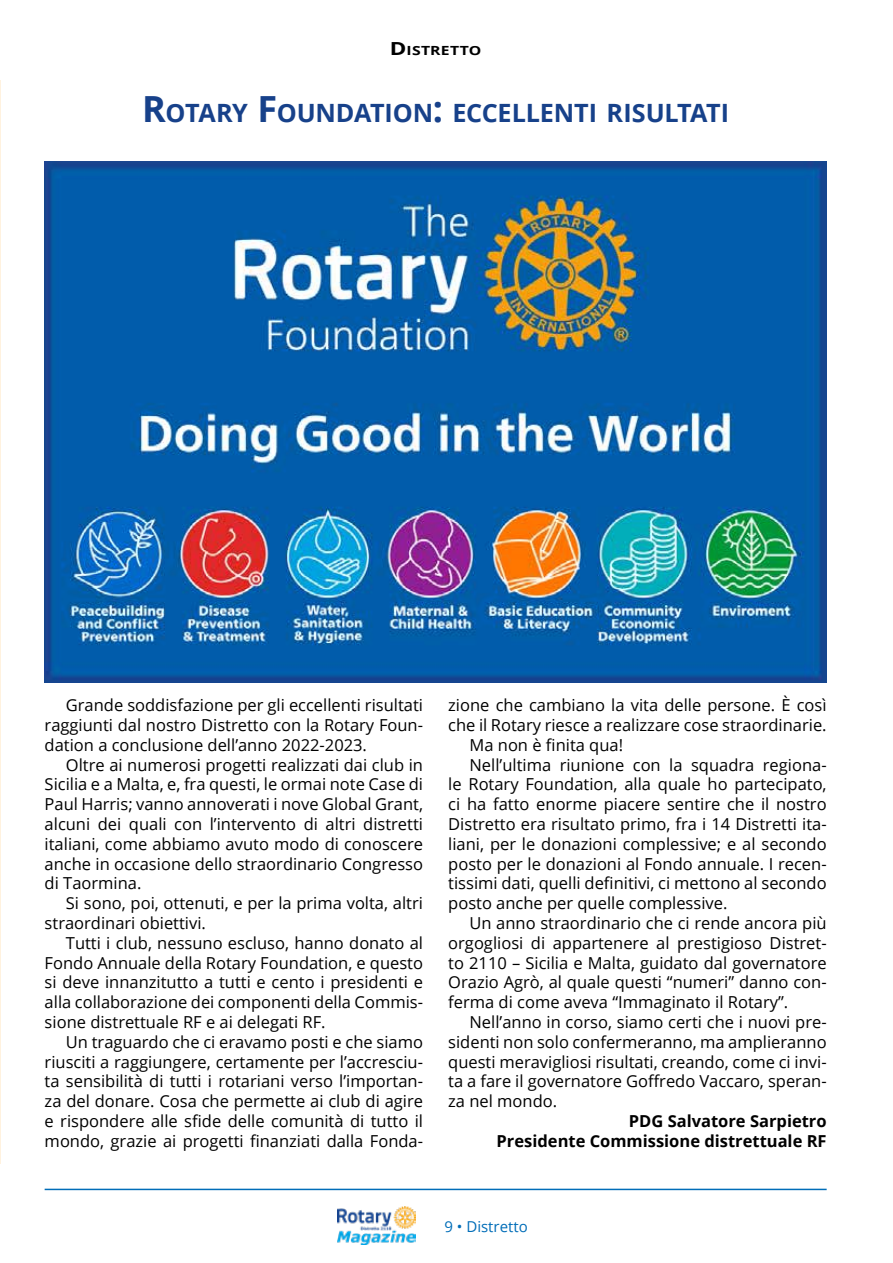
<style>
.page{position:relative;width:893px;height:1263px;background:#fff}
.page>*{position:absolute;margin:0;border:0;box-sizing:border-box;transform-origin:0 0}
.t1{font:700 25.2px "Open Sans";letter-spacing:-.005em;color:#17418a}
.t2{font:16.5px "Open Sans";color:#000}
.t3{font:700 16.5px "Open Sans";color:#000}
.t4{font:15px "Open Sans";color:#006db8}
.t5{font:700 12.6px "Open Sans";letter-spacing:.015em;color:#000;scale:1.25 1}
.s1{font-size:18px}
.s2{font-size:36px}
</style>
<div class="page">
<img style="left:337px;top:1206px;width:79px;height:39px">
<hr style="left:45px;top:1189px;width:782px;height:1px;background:#006db8">
<hr style="left:0;top:80px;width:1px;height:1084px;background:#fff2df">
<img style="left:45px;top:162px;width:782px;height:521px">
<p class="t5" style="left:390px;top:42px;width:75px"><span class="s1">D</span>ISTRETTO</p>
<p class="t1" style="left:142px;top:95px;width:588px"><span class="s2">R</span>OTARY <span class="s2">F</span>OUNDATION<span class="s2">:</span> ECCELLENTI RISULTATI</p>
<p class="t2" style="left:66px;top:694px;width:359px">Grande soddisfazione per gli eccellenti risultati</p>
<p class="t2" style="left:45px;top:714px;width:380px">raggiunti dal nostro Distretto con la Rotary Foun-</p>
<p class="t2" style="left:45px;top:733px;width:324px">dation a conclusione dell’anno 2022-2023.</p>
<p class="t2" style="left:66px;top:753px;width:359px">Oltre ai numerosi progetti realizzati dai club in</p>
<p class="t2" style="left:45px;top:773px;width:380px">Sicilia e a Malta, e, fra questi, le ormai note Case di</p>
<p class="t2" style="left:45px;top:793px;width:380px">Paul Harris; vanno annoverati i nove Global Grant,</p>
<p class="t2" style="left:45px;top:813px;width:380px">alcuni dei quali con l’intervento di altri distretti</p>
<p class="t2" style="left:45px;top:832px;width:380px">italiani, come abbiamo avuto modo di conoscere</p>
<p class="t2" style="left:45px;top:852px;width:380px">anche in occasione dello straordinario Congresso</p>
<p class="t2" style="left:45px;top:872px;width:98px">di Taormina.</p>
<p class="t2" style="left:66px;top:892px;width:359px">Si sono, poi, ottenuti, e per la prima volta, altri</p>
<p class="t2" style="left:45px;top:912px;width:163px">straordinari obiettivi.</p>
<p class="t2" style="left:66px;top:931px;width:359px">Tutti i club, nessuno escluso, hanno donato al</p>
<p class="t2" style="left:45px;top:951px;width:380px">Fondo Annuale della Rotary Foundation, e questo</p>
<p class="t2" style="left:45px;top:971px;width:380px">si deve innanzitutto a tutti e cento i presidenti e</p>
<p class="t2" style="left:45px;top:991px;width:380px">alla collaborazione dei componenti della Commis-</p>
<p class="t2" style="left:45px;top:1011px;width:282px">sione distrettuale RF e ai delegati RF.</p>
<p class="t2" style="left:66px;top:1030px;width:359px">Un traguardo che ci eravamo posti e che siamo</p>
<p class="t2" style="left:45px;top:1050px;width:380px">riusciti a raggiungere, certamente per l’accresciu-</p>
<p class="t2" style="left:45px;top:1070px;width:380px">ta sensibilità di tutti i rotariani verso l’importan-</p>
<p class="t2" style="left:45px;top:1090px;width:380px">za del donare. Cosa che permette ai club di agire</p>
<p class="t2" style="left:45px;top:1110px;width:380px">e rispondere alle sfide delle comunità di tutto il</p>
<p class="t2" style="left:45px;top:1129px;width:380px">mondo, grazie ai progetti finanziati dalla Fonda-</p>
<p class="t2" style="left:448px;top:694px;width:380px">zione che cambiano la vita delle persone. È così</p>
<p class="t2" style="left:448px;top:714px;width:380px">che il Rotary riesce a realizzare cose straordinarie.</p>
<p class="t2" style="left:469px;top:733px;width:155px">Ma non è finita qua!</p>
<p class="t2" style="left:469px;top:753px;width:359px">Nell’ultima riunione con la squadra regiona-</p>
<p class="t2" style="left:448px;top:773px;width:380px">le Rotary Foundation, alla quale ho partecipato,</p>
<p class="t2" style="left:448px;top:793px;width:380px">ci ha fatto enorme piacere sentire che il nostro</p>
<p class="t2" style="left:448px;top:813px;width:380px">Distretto era risultato primo, fra i 14 Distretti ita-</p>
<p class="t2" style="left:448px;top:832px;width:380px">liani, per le donazioni complessive; e al secondo</p>
<p class="t2" style="left:448px;top:852px;width:380px">posto per le donazioni al Fondo annuale. I recen-</p>
<p class="t2" style="left:448px;top:872px;width:380px">tissimi dati, quelli definitivi, ci mettono al secondo</p>
<p class="t2" style="left:448px;top:892px;width:281px">posto anche per quelle complessive.</p>
<p class="t2" style="left:469px;top:912px;width:359px">Un anno straordinario che ci rende ancora più</p>
<p class="t2" style="left:448px;top:931px;width:380px">orgogliosi di appartenere al prestigioso Distret-</p>
<p class="t2" style="left:448px;top:951px;width:380px">to 2110 – Sicilia e Malta, guidato dal governatore</p>
<p class="t2" style="left:448px;top:971px;width:380px">Orazio Agrò, al quale questi “numeri” danno con-</p>
<p class="t2" style="left:448px;top:991px;width:341px">ferma di come aveva “Immaginato il Rotary”.</p>
<p class="t2" style="left:469px;top:1011px;width:359px">Nell’anno in corso, siamo certi che i nuovi pre-</p>
<p class="t2" style="left:448px;top:1030px;width:380px">sidenti non solo confermeranno, ma amplieranno</p>
<p class="t2" style="left:448px;top:1050px;width:380px">questi meravigliosi risultati, creando, come ci invi-</p>
<p class="t2" style="left:448px;top:1070px;width:380px">ta a fare il governatore Goffredo Vaccaro, speran-</p>
<p class="t2" style="left:448px;top:1090px;width:110px">za nel mondo.</p>
<p class="t3" style="left:629px;top:1109px;width:199px">PDG Salvatore Sarpietro</p>
<p class="t3" style="left:497px;top:1129px;width:332px">Presidente Commissione distrettuale RF</p>
<p class="t4" style="left:444px;top:1216px;width:85px">9 • Distretto</p>
</div>
